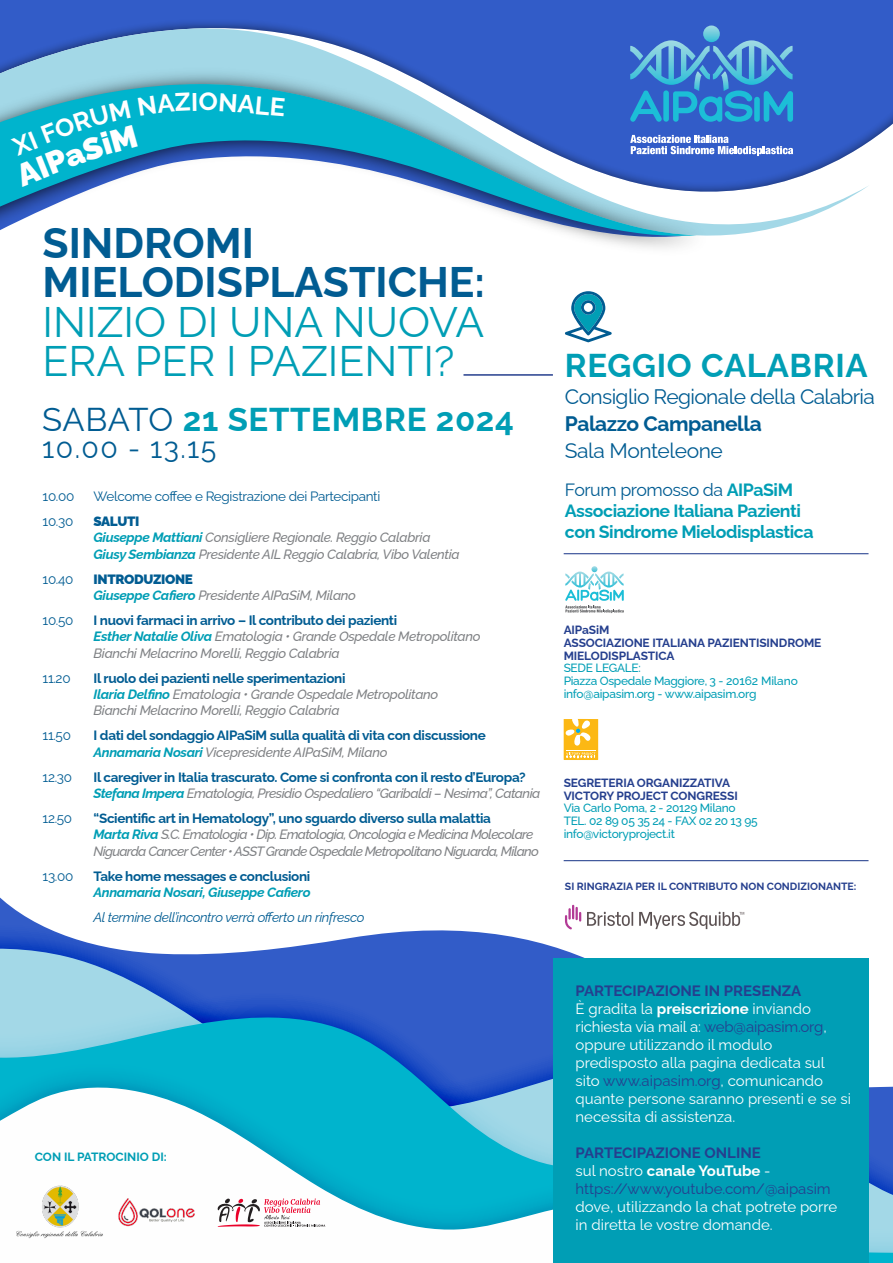
<style>
.page{position:relative;width:893px;height:1263px;background:#fff}
.page>*{position:absolute;margin:0;border:0;box-sizing:border-box;transform-origin:0 0}
.Stile_di_paragrafo_1{font:42.75px "Raleway";color:#009eb5}
.Stile_di_paragrafo_1-2{font:700 42.75px "Raleway";color:#015c92}
.Stile_di_paragrafo_1-3{font:700 33px "Raleway";letter-spacing:.02em;color:#009eb5}
.Stile_di_paragrafo_1-4{font:28.5px "Raleway";letter-spacing:.05em;color:#015c92}
.Stile_di_paragrafo_1-5{font:21px "Raleway";letter-spacing:-.03em;color:#015c92}
.Stile_di_paragrafo_1-6{font:700 21px "Raleway";letter-spacing:-.02em;color:#015c92}
.Stile_di_paragrafo_1-7{font:700 17.7px "Raleway";letter-spacing:-.025em;color:#009eb5}
.Stile_di_paragrafo_1-8{font:17.7px "Raleway";letter-spacing:-.025em;color:#015c92}
.Stile_di_paragrafo_1-9{font:15px/18px "Raleway";color:#fff}
.Stile_di_paragrafo_1-10{font:700 15px "Raleway";color:#253f8e}
.Stile_di_paragrafo_1-11{font:700 15px "Raleway";color:#fff}
.Stile_di_paragrafo_1-12{font:italic 500 13.5px/16.2px "Raleway";letter-spacing:-.025em;color:#808285}
.Stile_di_paragrafo_1-13{font:700 13.5px "Raleway";letter-spacing:-.025em;color:#015c92}
.Stile_di_paragrafo_1-14{font:italic 500 13.5px/16.2px "Raleway";letter-spacing:-.055em;color:#808285}
.Stile_di_paragrafo_1-15{font:13.5px "Raleway";letter-spacing:-.025em;color:#015c92}
.Stile_di_paragrafo_1-16{font:italic 13.5px "Raleway";letter-spacing:-.025em;color:#015c92}
.Stile_di_paragrafo_1-17{font:italic 700 13.5px "Raleway";letter-spacing:-.025em;color:#009eb5}
.Stile_di_paragrafo_1-18{font:900 13.5px "Raleway";letter-spacing:-.025em;color:#015c92}
.Stile_di_paragrafo_1-19{font:500 12px "Raleway";letter-spacing:-.025em;color:#009eb5}
.Stile_di_paragrafo_1-20{font:700 12px/12.8px "Raleway";letter-spacing:-.01em;color:#253f8e}
.Stile_di_paragrafo_1-21{font:700 12px "Raleway";color:#009eb5}
.Stile_di_paragrafo_1-22{font:700 10.5px "Raleway";color:#253f8e}
.s1{font-weight:700;color:#009eb5}
.s2{font-weight:400;color:#015c92}
.s3{font-weight:700}
.s4{color:#253f8e}
.s5{font-weight:400}
</style>
<div class="page">
<svg style="left:0;top:860px;width:869px;height:154px"></svg>
<svg style="left:0;top:1014px;width:893px;height:249px"></svg>
<div style="left:0;top:0;width:893px;height:141px;background:#325cc8"></div>
<svg style="left:0;top:28px;width:870px;height:208px;fill:#325cc8"></svg>
<img style="left:0;top:63px;width:722px;height:185px">
<svg style="left:0;top:84px;width:697px;height:152px"></svg>
<svg style="left:703px;top:26px;width:17px;height:16px"></svg>
<svg style="left:630px;top:40px;width:163px;height:82px;background:#3a88cf"></svg>
<svg style="left:630px;top:135px;width:163px;height:21px"></svg>
<div style="left:553px;top:959px;width:315px;height:304px;background:#009eb5"></div>
<hr style="left:564px;top:553px;width:304px;height:1px;background:#253f8e">
<hr style="left:564px;top:860px;width:304px;height:1px;background:#253f8e">
<svg style="left:564px;top:719px;width:34px;height:41px"></svg>
<svg style="left:565px;top:566px;width:59px;height:47px"></svg>
<div style="left:29px;top:211px;width:469px;height:181px;background:#fff"></div>
<svg style="left:565px;top:905px;width:16px;height:24px"></svg>
<svg style="left:587px;top:912px;width:157px;height:17px"></svg>
<hr style="left:463px;top:374px;width:90px;height:2px;background:#253f8e">
<svg style="left:565px;top:291px;width:47px;height:51px"></svg>
<svg style="left:218px;top:1198px;width:107px;height:29px"></svg>
<img style="left:11px;top:1185px;width:99px;height:55px">
<img style="left:107px;top:1194px;width:99px;height:35px">
<svg style="left:11px;top:92px;width:274px;height:95px"></svg>
<p class="Stile_di_paragrafo_1-2" style="left:43px;top:209px;width:213px">SINDROMI</p>
<p class="Stile_di_paragrafo_1-2" style="left:43px;top:248px;width:444px">MIELODISPLASTICHE:</p>
<p class="Stile_di_paragrafo_1" style="left:43px;top:287px;width:443px">INIZIO DI UNA NUOVA</p>
<p class="Stile_di_paragrafo_1" style="left:43px;top:327px;width:413px">ERA PER I PAZIENTI?</p>
<p class="Stile_di_paragrafo_1-3" style="left:565px;top:339px;width:304px">REGGIO CALABRIA</p>
<p class="Stile_di_paragrafo_1-5" style="left:565px;top:379px;width:312px">Consiglio Regionale della Calabria</p>
<p class="Stile_di_paragrafo_1-6" style="left:565px;top:406px;width:198px">Palazzo Campanella</p>
<p class="Stile_di_paragrafo_1-5" style="left:565px;top:433px;width:159px">Sala Monteleone</p>
<p class="Stile_di_paragrafo_1-8" style="left:565px;top:475px;width:230px">Forum promosso da <span class="s1">AIPaSiM</span></p>
<p class="Stile_di_paragrafo_1-7" style="left:565px;top:497px;width:238px">Associazione Italiana Pazienti</p>
<p class="Stile_di_paragrafo_1-7" style="left:565px;top:518px;width:250px">con Sindrome Mielodisplastica</p>
<p class="Stile_di_paragrafo_1-3" style="left:42px;top:393px;width:473px"><span class="s2">SABATO</span> 21 SETTEMBRE 2024</p>
<p class="Stile_di_paragrafo_1-4" style="left:42px;top:425px;width:176px">10.00 - 13.15</p>
<p class="Stile_di_paragrafo_1-15" style="left:43px;top:485px;width:33px">10.00</p>
<p class="Stile_di_paragrafo_1-15" style="left:94px;top:485px;width:288px">Welcome coffee e Registrazione dei Partecipanti</p>
<p class="Stile_di_paragrafo_1-15" style="left:43px;top:511px;width:32px">10.30</p>
<p class="Stile_di_paragrafo_1-18" style="left:94px;top:511px;width:47px">SALUTI</p>
<p class="Stile_di_paragrafo_1-12" style="left:94px;top:528px;width:338px"><span class="s1">Giuseppe Mattiani</span> Consigliere Regionale. Reggio Calabria</p>
<p class="Stile_di_paragrafo_1-12" style="left:94px;top:544px;width:368px"><span class="s1">Giusy Sembianza</span> Presidente AIL Reggio Calabria, Vibo Valentia</p>
<p class="Stile_di_paragrafo_1-15" style="left:43px;top:568px;width:32px">10.40</p>
<p class="Stile_di_paragrafo_1-18" style="left:94px;top:568px;width:101px">INTRODUZIONE</p>
<p class="Stile_di_paragrafo_1-12" style="left:94px;top:586px;width:264px"><span class="s1">Giuseppe Cafiero</span> Presidente AIPaSiM, Milano</p>
<p class="Stile_di_paragrafo_1-15" style="left:43px;top:610px;width:32px">10.50</p>
<p class="Stile_di_paragrafo_1-13" style="left:94px;top:610px;width:305px">I nuovi farmaci in arrivo – Il contributo dei pazienti</p>
<p class="Stile_di_paragrafo_1-12" style="left:94px;top:627px;width:388px"><span class="s1">Esther Natalie Oliva</span> Ematologia • Grande Ospedale Metropolitano<br>Bianchi Melacrino Morelli, Reggio Calabria</p>
<p class="Stile_di_paragrafo_1-15" style="left:43px;top:667px;width:30px">11.20</p>
<p class="Stile_di_paragrafo_1-13" style="left:94px;top:667px;width:253px">Il ruolo dei pazienti nelle sperimentazioni</p>
<p class="Stile_di_paragrafo_1-12" style="left:94px;top:685px;width:346px"><span class="s1">Ilaria Delfino</span> Ematologia • Grande Ospedale Metropolitano</p>
<p class="Stile_di_paragrafo_1-12" style="left:94px;top:701px;width:247px">Bianchi Melacrino Morelli, Reggio Calabria</p>
<p class="Stile_di_paragrafo_1-15" style="left:43px;top:725px;width:30px">11.50</p>
<p class="Stile_di_paragrafo_1-13" style="left:94px;top:725px;width:394px">I dati del sondaggio AIPaSiM sulla qualità di vita con discussione</p>
<p class="Stile_di_paragrafo_1-12" style="left:94px;top:742px;width:296px"><span class="s1">Annamaria Nosari</span> Vicepresidente AIPaSiM, Milano</p>
<p class="Stile_di_paragrafo_1-15" style="left:43px;top:766px;width:31px">12.30</p>
<p class="Stile_di_paragrafo_1-13" style="left:94px;top:766px;width:434px">Il caregiver in Italia trascurato. Come si confronta con il resto d’Europa?</p>
<p class="Stile_di_paragrafo_1-12" style="left:94px;top:784px;width:448px"><span class="s1">Stefana Impera</span> Ematologia, Presidio Ospedaliero “Garibaldi – Nesima”, Catania</p>
<p class="Stile_di_paragrafo_1-15" style="left:43px;top:808px;width:31px">12.50</p>
<p class="Stile_di_paragrafo_1-13" style="left:94px;top:808px;width:399px">“Scientific art in Hematology”, uno sguardo diverso sulla malattia</p>
<p class="Stile_di_paragrafo_1-14" style="left:94px;top:825px;width:447px"><span class="s1">Marta Riva</span> S.C. Ematologia • Dip. Ematologia, Oncologia e Medicina Molecolare<br>Niguarda Cancer Center • ASST Grande Ospedale Metropolitano Niguarda, Milano</p>
<p class="Stile_di_paragrafo_1-15" style="left:43px;top:865px;width:32px">13.00</p>
<p class="Stile_di_paragrafo_1-13" style="left:94px;top:865px;width:218px">Take home messages e conclusioni</p>
<p class="Stile_di_paragrafo_1-17" style="left:94px;top:881px;width:218px">Annamaria Nosari, Giuseppe Cafiero</p>
<p class="Stile_di_paragrafo_1-16" style="left:94px;top:907px;width:272px">Al termine dell’incontro verrà offerto un rinfresco</p>
<p class="Stile_di_paragrafo_1-20" style="left:564px;top:622px;width:47px">AIPaSiM</p>
<p class="Stile_di_paragrafo_1-20" style="left:564px;top:635px;width:259px">ASSOCIAZIONE ITALIANA PAZIENTISINDROME<br>MIELODISPLASTICA</p>
<p class="Stile_di_paragrafo_1-19" style="left:564px;top:658px;width:79px">SEDE LEGALE:</p>
<p class="Stile_di_paragrafo_1-19" style="left:564px;top:671px;width:236px">Piazza Ospedale Maggiore, 3 - 20162 Milano</p>
<p class="Stile_di_paragrafo_1-19" style="left:564px;top:684px;width:194px">info@aipasim.org - www.aipasim.org</p>
<p class="Stile_di_paragrafo_1-20" style="left:564px;top:775px;width:168px">SEGRETERIA ORGANIZZATIVA</p>
<p class="Stile_di_paragrafo_1-20" style="left:564px;top:787px;width:176px">VICTORY PROJECT CONGRESSI</p>
<p class="Stile_di_paragrafo_1-19" style="left:564px;top:798px;width:174px">Via Carlo Poma, 2 - 20129 Milano</p>
<p class="Stile_di_paragrafo_1-19" style="left:564px;top:811px;width:196px">TEL. 02 89 05 35 24 - FAX 02 20 13 95</p>
<p class="Stile_di_paragrafo_1-19" style="left:564px;top:824px;width:113px">info@victoryproject.it</p>
<p class="Stile_di_paragrafo_1-22" style="left:565px;top:878px;width:293px">SI RINGRAZIA PER IL CONTRIBUTO NON CONDIZIONANTE:</p>
<p class="Stile_di_paragrafo_1-21" style="left:35px;top:1147px;width:133px">CON IL PATROCINIO DI:</p>
<p class="Stile_di_paragrafo_1-10" style="left:576px;top:979px;width:227px">PARTECIPAZIONE IN PRESENZA</p>
<p class="Stile_di_paragrafo_1-9" style="left:576px;top:998px;width:253px">È gradita la <span class="s3">preiscrizione</span> inviando richiesta via mail a: <span class="s4">web@aipasim.org</span>,</p>
<p class="Stile_di_paragrafo_1-9" style="left:576px;top:1034px;width:277px">oppure utilizzando il modulo predisposto alla pagina dedicata sul sito <span class="s4">www.aipasim.org</span>, comunicando quante persone saranno presenti e se si necessita di assistenza.</p>
<p class="Stile_di_paragrafo_1-10" style="left:576px;top:1141px;width:187px">PARTECIPAZIONE ONLINE</p>
<p class="Stile_di_paragrafo_1-11" style="left:576px;top:1159px;width:197px"><span class="s5">sul nostro</span> canale YouTube <span class="s5">-</span></p>
<p class="Stile_di_paragrafo_1-9" style="left:576px;top:1178px;width:263px"><span class="s4">https://www.youtube.com/@aipasim </span>dove, utilizzando la chat potrete porre</p>
<p class="Stile_di_paragrafo_1-9" style="left:576px;top:1214px;width:199px">in diretta le vostre domande.</p>
</div>
